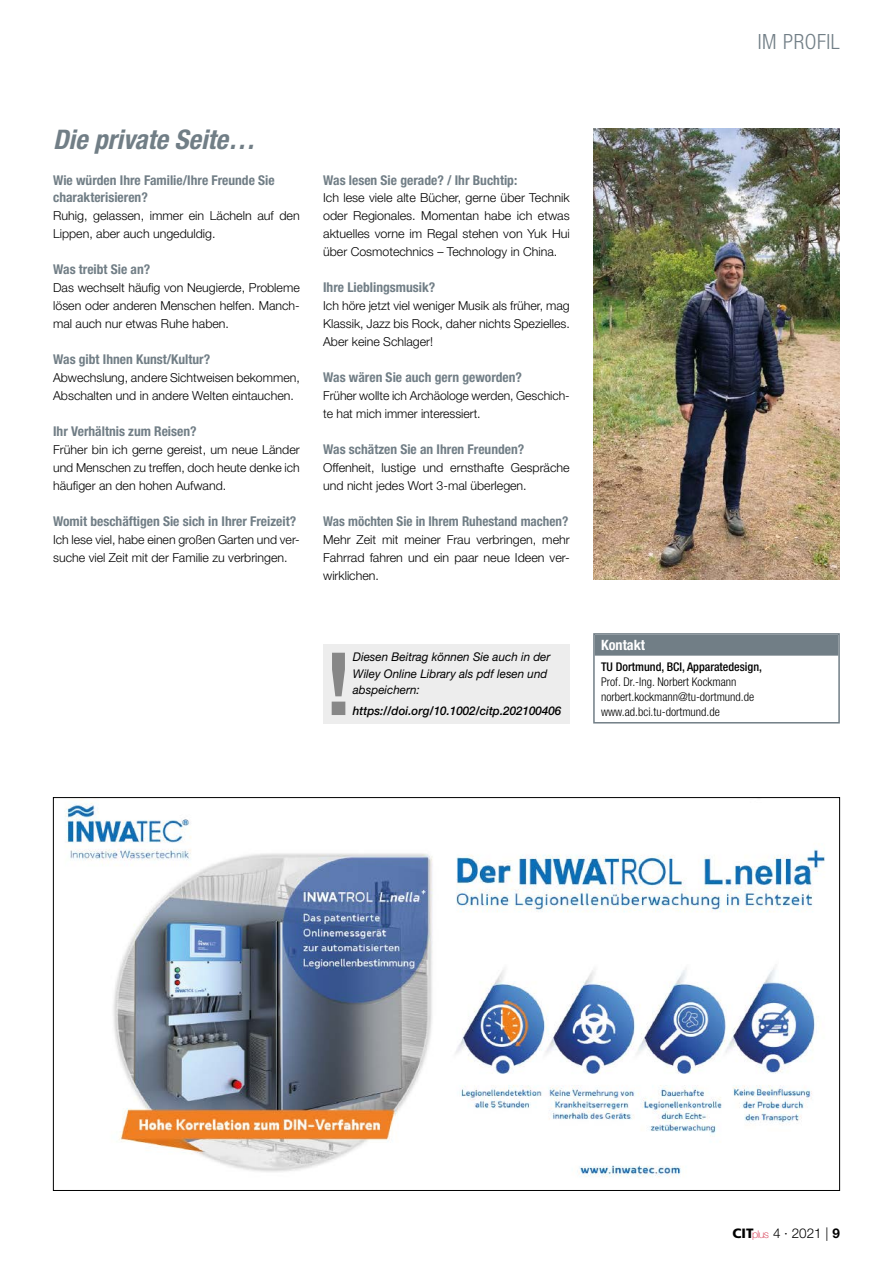
<style>
.page{position:relative;width:893px;height:1263px;background:#fff}
.page>*{position:absolute;margin:0;border:0;box-sizing:border-box;transform-origin:0 0}
.t1{font:italic 700 condensed 27px "Helvetica Neue LT Std";color:#717e86}
.t2{font:300 condensed 21px "Helvetica Neue LT Std";letter-spacing:.025em;color:#717e86}
.t3{font:700 condensed 14.25px "Helvetica Neue LT Std";color:#fff}
.t4{font:700 condensed 13.5px/18px "Helvetica Neue LT Std";color:#717e86}
.t5{font:300 13.5px "Helvetica Neue LT Std";color:#000}
.t6{font:300 12.3px/18px "Helvetica Neue LT Std";color:#000}
.t7{font:300 condensed 12px/15px "Helvetica Neue LT Std";color:#000}
.t8{font:italic 12px/16.5px "Helvetica Neue LT Std";color:#000}
.t9{font:italic 500 12px "Helvetica Neue LT Std";color:#000}
.t10{font:500 condensed 12px "Helvetica Neue LT Std";color:#000}
.s1{font-family:"Frutiger LT Com";font-weight:900}
.s2{font-weight:100;font-size:10.65px;color:#ce1531}
.s3{font-weight:700}
</style>
<div class="page">
<div style="left:595px;top:635px;width:243px;height:21px;background:#717e86"></div>
<div style="left:593px;top:633px;width:247px;height:90px;border:2px solid #717e86"></div>
<div style="left:323px;top:644px;width:247px;height:79px;background:#ededed"></div>
<svg style="left:332px;top:653px;width:13px;height:62px"></svg>
<img style="left:593px;top:129px;width:247px;height:451px">
<img style="left:65px;top:799px;width:760px;height:378px">
<h2 class="t2" style="left:758px;top:29px;width:84px">Im Profil</h2>
<h1 class="t1" style="left:53px;top:123px;width:203px">Die private Seite…</h1>
<p class="t4" style="left:53px;top:171px;width:223px">Wie würden Ihre Familie/Ihre Freunde Sie charakterisieren?</p>
<p class="t6" style="left:53px;top:207px;width:248px">Ruhig, gelassen, immer ein Lächeln auf den<br>Lippen, aber auch ungeduldig.</p>
<p class="t4" style="left:53px;top:260px;width:99px">Was treibt Sie an?</p>
<p class="t6" style="left:53px;top:279px;width:248px;text-align:justify">Das wechselt häufig von Neugierde, Probleme lösen oder anderen Menschen helfen. Manch&shy;mal auch nur etwas Ruhe haben.</p>
<p class="t4" style="left:53px;top:350px;width:159px">Was gibt Ihnen Kunst/Kultur?</p>
<p class="t6" style="left:53px;top:368px;width:248px">Abwechslung, andere Sichtweisen bekommen,<br>Abschalten und in andere Welten eintauchen.</p>
<p class="t4" style="left:53px;top:422px;width:145px">Ihr Verhältnis zum Reisen?</p>
<p class="t6" style="left:53px;top:440px;width:248px;text-align:justify">Früher bin ich gerne gereist, um neue Länder und Menschen zu treffen, doch heute denke ich häufiger an den hohen Aufwand.</p>
<p class="t4" style="left:53px;top:512px;width:245px">Womit beschäftigen Sie sich in Ihrer Freizeit?</p>
<p class="t6" style="left:53px;top:530px;width:248px">Ich lese viel, habe einen großen Garten und ver&shy;suche viel Zeit mit der Familie zu verbringen.</p>
<p class="t4" style="left:323px;top:171px;width:196px">Was lesen Sie gerade? / Ihr Buchtip:</p>
<p class="t6" style="left:323px;top:189px;width:248px;text-align:justify">Ich lese viele alte Bücher, gerne über Technik oder Regionales. Momentan habe ich etwas aktuelles vorne im Regal stehen von Yuk Hui über Cosmotechnics – Technology in China.</p>
<p class="t4" style="left:323px;top:278px;width:114px">Ihre Lieblingsmusik?</p>
<p class="t6" style="left:323px;top:297px;width:248px;text-align:justify">Ich höre jetzt viel weniger Musik als früher, mag Klassik, Jazz bis Rock, daher nichts Spezielles.<br>Aber keine Schlager!</p>
<p class="t4" style="left:323px;top:368px;width:200px">Was wären Sie auch gern geworden?</p>
<p class="t6" style="left:323px;top:386px;width:248px">Früher wollte ich Archäologe werden, Geschich&shy;te hat mich immer interessiert.</p>
<p class="t4" style="left:323px;top:440px;width:203px">Was schätzen Sie an Ihren Freunden?</p>
<p class="t6" style="left:323px;top:458px;width:248px">Offenheit, lustige und ernsthafte Gespräche und nicht jedes Wort 3-mal überlegen.</p>
<p class="t4" style="left:323px;top:512px;width:247px">Was möchten Sie in Ihrem Ruhestand machen?</p>
<p class="t6" style="left:323px;top:530px;width:248px;text-align:justify">Mehr Zeit mit meiner Frau verbringen, mehr Fahrrad fahren und ein paar neue Ideen ver&shy;wirklichen.</p>
<p class="t8" style="left:353px;top:648px;width:199px">Diesen Beitrag können Sie auch in der<br>Wiley Online Library als pdf lesen und abspeichern:</p>
<p class="t9" style="left:353px;top:704px;width:210px">https://doi.org/10.1002/citp.202100406</p>
<p class="t3" style="left:601px;top:637px;width:46px">Kontakt</p>
<p class="t10" style="left:601px;top:659px;width:162px">TU Dortmund, BCI, Apparatedesign,</p>
<p class="t7" style="left:601px;top:674px;width:155px">Prof. Dr.-Ing. Norbert Kockmann norbert.kockmann@tu-dortmund.de www.ad.bci.tu-dortmund.de</p>
<p class="t5" style="left:732px;top:1224px;width:109px"><span class="s1">CIT</span><span class="s2">plus</span> 4 · 2021 | <span class="s3">9</span></p>
</div>
